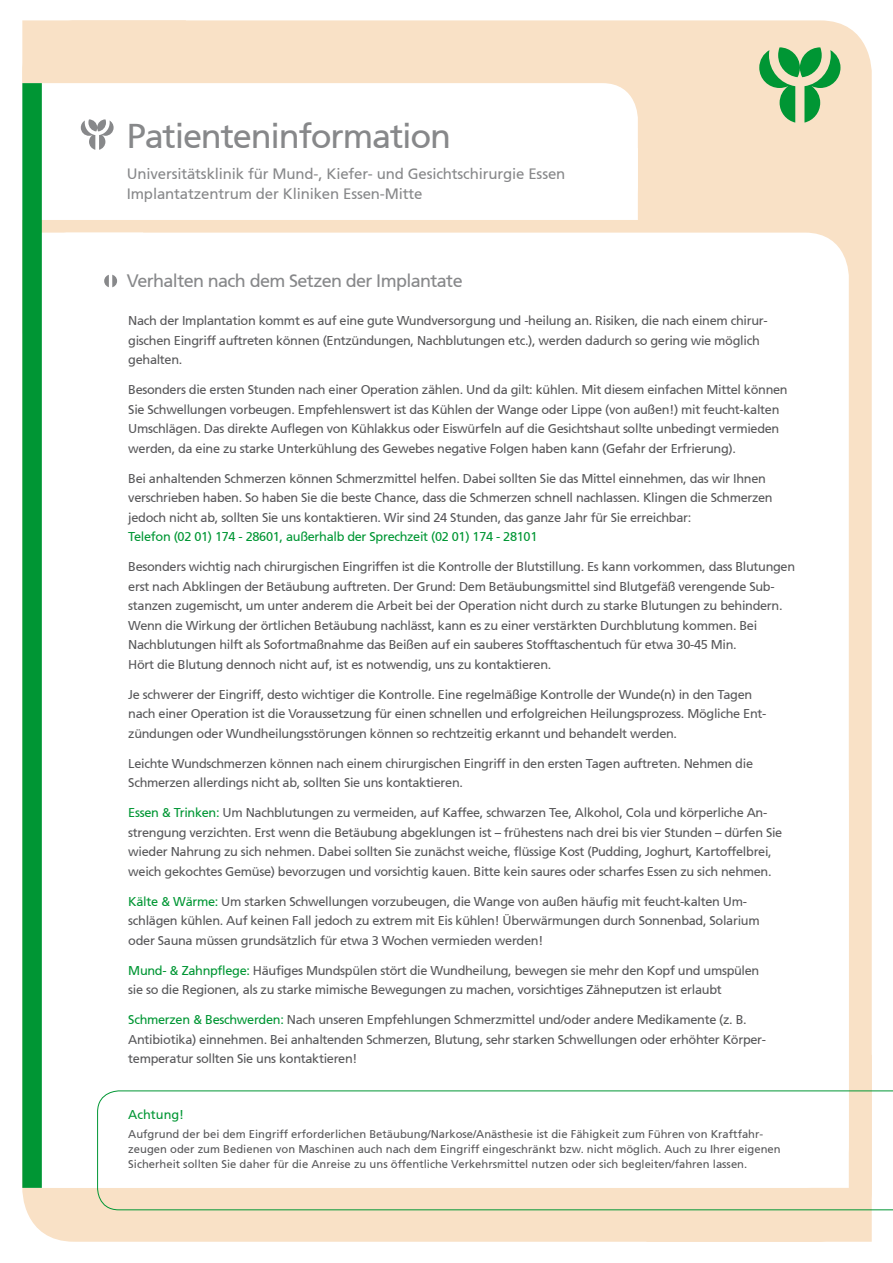
<style>
.page{position:relative;width:893px;height:1263px;background:#fff}
.page>*{position:absolute;margin:0;border:0;box-sizing:border-box;transform-origin:0 0}
.t1{font:34.35px "Frutiger 55 Roman";letter-spacing:-.035em;color:#87888a}
.t2{font:18px "Frutiger 55 Roman";letter-spacing:-.035em;color:#87888a}
.t3{font:15px/19.5px "Frutiger 55 Roman";letter-spacing:-.01em;color:#87888a}
.t4{font:12.75px/19.5px "Frutiger 55 Roman";letter-spacing:-.025em;color:#58585a}
.t5{font:12.75px "Frutiger 55 Roman";letter-spacing:-.025em;color:#009634}
.t6{font:12.75px "Frutiger 55 Roman";color:#009634}
.t7{font:11.25px/15px "Frutiger 55 Roman";color:#58585a}
.s1{color:#009634}
</style>
<div class="page">
<div style="left:23px;top:21px;width:848px;height:1220px;background:#f9e1c6;border-radius:51px"></div>
<div style="left:22px;top:20px;width:164px;height:313px;background:#f9e1c6;border:2px solid #f9e1c6"></div>
<div style="left:646px;top:1055px;width:226px;height:187px;background:#f9e1c6"></div>
<div style="left:25px;top:234px;width:822px;height:952px;background:#fff;border-radius:43px"></div>
<div style="left:25px;top:234px;width:117px;height:952px;background:#fff"></div>
<svg style="left:759px;top:47px;width:81px;height:76px"></svg>
<div style="left:42px;top:83px;width:596px;height:65px;background:#fff"></div>
<div style="left:16px;top:148px;width:622px;height:72px;background:#fff"></div>
<svg style="left:81px;top:119px;width:33px;height:31px"></svg>
<svg style="left:105px;top:276px;width:11px;height:10px"></svg>
<div style="left:104px;top:275px;width:13px;height:12px;border:2px solid #87888a;border-radius:50%"></div>
<hr style="left:109px;top:274px;width:3px;height:14px;background:#fff">
<div style="left:22px;top:83px;width:20px;height:1105px;background:#009634;border:3px solid #009634"></div>
<svg style="left:97px;top:1090px;width:796px;height:120px"></svg>
<h1 class="t1" style="left:127px;top:116px;width:326px">Patienteninformation</h1>
<p class="t3" style="left:127px;top:164px;width:440px">Universitätsklinik für Mund-, Kiefer- und Gesichtschirurgie Essen<br>Implantatzentrum der Kliniken Essen-Mitte</p>
<h2 class="t2" style="left:127px;top:270px;width:337px">Verhalten nach dem Setzen der Implantate</h2>
<p class="t4" style="left:128px;top:311px;width:641px">Nach der Implantation kommt es auf eine gute Wundversorgung und -heilung an. Risiken, die nach einem chirur&shy;gischen Eingriff auftreten können (Entzündungen, Nachblutungen etc.), werden dadurch so gering wie möglich gehalten.</p>
<p class="t4" style="left:128px;top:380px;width:661px">Besonders die ersten Stunden nach einer Operation zählen. Und da gilt: kühlen. Mit diesem einfachen Mittel können Sie Schwellungen vorbeugen. Empfehlenswert ist das Kühlen der Wange oder Lippe (von außen!) mit feucht-kalten Umschlägen. Das direkte Auflegen von Kühlakkus oder Eiswürfeln auf die Gesichtshaut sollte unbedingt vermieden werden, da eine zu starke Unterkühlung des Gewebes negative Folgen haben kann (Gefahr der Erfrierung).</p>
<p class="t4" style="left:128px;top:468px;width:646px">Bei anhaltenden Schmerzen können Schmerzmittel helfen. Dabei sollten Sie das Mittel einnehmen, das wir Ihnen verschrieben haben. So haben Sie die beste Chance, dass die Schmerzen schnell nachlassen. Klingen die Schmerzen jedoch nicht ab, sollten Sie uns kontaktieren. Wir sind 24 Stunden, das ganze Jahr für Sie erreichbar:</p>
<p class="t5" style="left:128px;top:529px;width:411px">Telefon (02 01) 174 - 28601, außerhalb der Sprechzeit (02 01) 174 - 28101</p>
<p class="t4" style="left:128px;top:557px;width:668px">Besonders wichtig nach chirurgischen Eingriffen ist die Kontrolle der Blutstillung. Es kann vorkommen, dass Blutungen erst nach Abklingen der Betäubung auftreten. Der Grund: Dem Betäubungsmittel sind Blutgefäß verengende Sub&shy;stanzen zugemischt, um unter anderem die Arbeit bei der Operation nicht durch zu starke Blutungen zu behindern.<br>Wenn die Wirkung der örtlichen Betäubung nachlässt, kann es zu einer verstärkten Durchblutung kommen. Bei Nachblutungen hilft als Sofortmaßnahme das Beißen auf ein sauberes Stofftaschentuch für etwa 30-45 Min.<br>Hört die Blutung dennoch nicht auf, ist es notwendig, uns zu kontaktieren.</p>
<p class="t4" style="left:128px;top:684px;width:640px">Je schwerer der Eingriff, desto wichtiger die Kontrolle. Eine regelmäßige Kontrolle der Wunde(n) in den Tagen nach einer Operation ist die Voraussetzung für einen schnellen und erfolgreichen Heilungsprozess. Mögliche Ent&shy;zündungen oder Wundheilungsstörungen können so rechtzeitig erkannt und behandelt werden.</p>
<p class="t4" style="left:128px;top:753px;width:626px">Leichte Wundschmerzen können nach einem chirurgischen Eingriff in den ersten Tagen auftreten. Nehmen die<br>Schmerzen allerdings nicht ab, sollten Sie uns kontaktieren.</p>
<p class="t4" style="left:128px;top:803px;width:656px"><span class="s1">Essen &amp; Trinken:</span> Um Nachblutungen zu vermeiden, auf Kaffee, schwarzen Tee, Alkohol, Cola und körperliche An&shy;strengung verzichten. Erst wenn die Betäubung abgeklungen ist – frühestens nach drei bis vier Stunden – dürfen Sie wieder Nahrung zu sich nehmen. Dabei sollten Sie zunächst weiche, flüssige Kost (Pudding, Joghurt, Kartoffelbrei, weich gekochtes Gemüse) bevorzugen und vorsichtig kauen. Bitte kein saures oder scharfes Essen zu sich nehmen.</p>
<p class="t4" style="left:128px;top:891px;width:633px"><span class="s1">Kälte &amp; Wärme:</span> Um starken Schwellungen vorzubeugen, die Wange von außen häufig mit feucht-kalten Um&shy;schlägen kühlen. Auf keinen Fall jedoch zu extrem mit Eis kühlen! Überwärmungen durch Sonnenbad, Solarium oder Sauna müssen grundsätzlich für etwa 3 Wochen vermieden werden!</p>
<p class="t4" style="left:128px;top:960px;width:633px"><span class="s1">Mund- &amp; Zahnpflege:</span> Häufiges Mundspülen stört die Wundheilung, bewegen sie mehr den Kopf und umspülen sie so die Regionen, als zu starke mimische Bewegungen zu machen, vorsichtiges Zähneputzen ist erlaubt</p>
<p class="t4" style="left:128px;top:1010px;width:639px"><span class="s1">Schmerzen &amp; Beschwerden:</span> Nach unseren Empfehlungen Schmerzmittel und/oder andere Medikamente (z. B.<br>Antibiotika) einnehmen. Bei anhaltenden Schmerzen, Blutung, sehr starken Schwellungen oder erhöhter Körper&shy;temperatur sollten Sie uns kontaktieren!</p>
<p class="t6" style="left:128px;top:1107px;width:57px">Achtung!</p>
<p class="t7" style="left:128px;top:1127px;width:654px">Aufgrund der bei dem Eingriff erforderlichen Betäubung/Narkose/Anästhesie ist die Fähigkeit zum Führen von Kraftfahr&shy;zeugen oder zum Bedienen von Maschinen auch nach dem Eingriff eingeschränkt bzw. nicht möglich. Auch zu Ihrer eigenen<br>Sicherheit sollten Sie daher für die Anreise zu uns öffentliche Verkehrsmittel nutzen oder sich begleiten/fahren lassen.</p>
</div>
